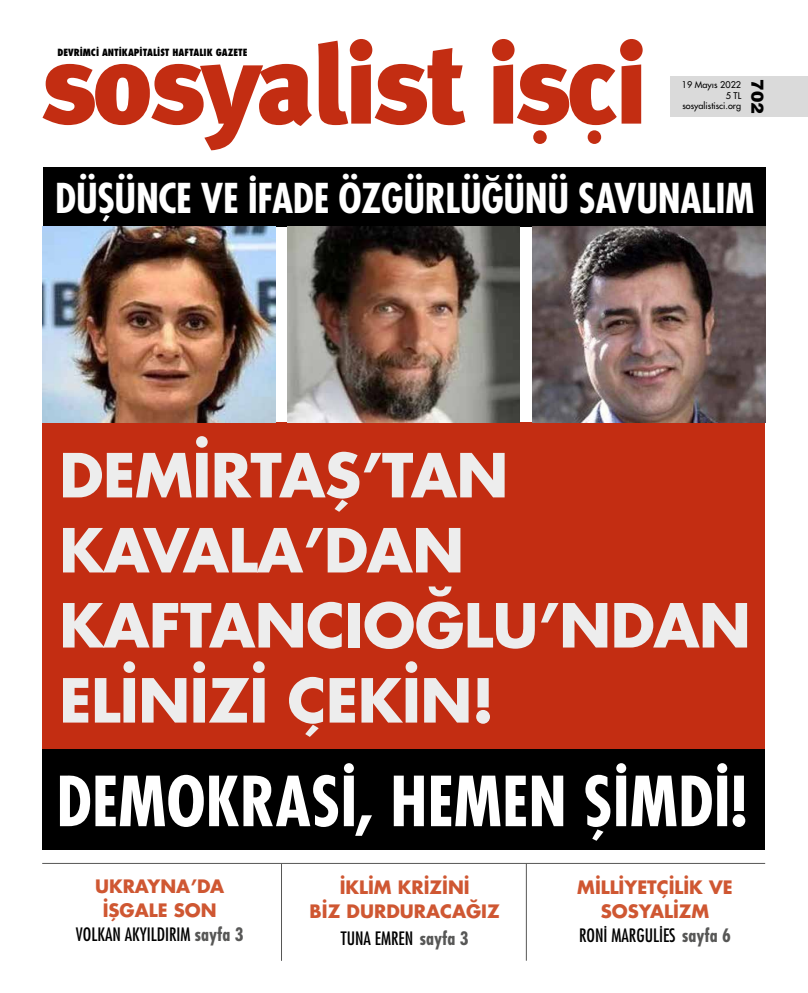
<style>
.page{position:relative;width:808px;height:993px;background:#fff}
.page>*{position:absolute;margin:0;border:0;box-sizing:border-box;transform-origin:0 0}
.t1{font:67px "Futura Cond Bold Tr";color:#fff}
.t2{font:59px/75px "Futura Bold Tr";letter-spacing:-.01em;color:#ededed}
.t3{font:40px "Futura Cond Bold Tr";letter-spacing:-.01em;color:#fff}
.t4{font:18px/24px "Futura Bold Tr";color:#cf5732;text-align:center}
.t5{font:18px "Futura Cond Nr Tr";color:#000}
.t6{font:17px "Helvetica Black Tr";color:#000}
.t7{font:9.7px "Futura Cond Black Tr";color:#000}
.t8{font:9px/10.8px "Futura Normal Tr";color:#000;text-align:right}
.s1{font-family:"Futura Cond Bold Tr";color:#575756}
</style>
<div class="page">
<div style="left:670px;top:76px;width:138px;height:41px;background:#dadada"></div>
<svg style="left:43px;top:64px;width:269px;height:86px"></svg>
<svg style="left:318px;top:39px;width:147px;height:86px"></svg>
<svg style="left:492px;top:39px;width:151px;height:86px"></svg>
<div style="left:588px;top:130px;width:13px;height:14px;background:#c32d12;border-radius:50%"></div>
<div style="left:533px;top:130px;width:14px;height:14px;background:#c32d12;border-radius:50%"></div>
<div style="left:42px;top:422px;width:723px;height:326px;background:#c32d12"></div>
<div style="left:43px;top:167px;width:722px;height:60px;background:#000"></div>
<div style="left:42px;top:748px;width:723px;height:101px;background:#000"></div>
<img style="left:43px;top:227px;width:232px;height:195px">
<img style="left:287px;top:227px;width:233px;height:195px">
<img style="left:533px;top:227px;width:232px;height:195px">
<hr style="left:42px;top:863px;width:723px;height:1px;background:#575756">
<hr style="left:281px;top:863px;width:1px;height:97px;background:#575756">
<hr style="left:526px;top:863px;width:1px;height:97px;background:#575756">
<p class="t7" style="left:57px;top:47px;width:192px">DEVRİMCİ ANTİKAPİTALİST HAFTALIK GAZETE</p>
<p class="t8" style="left:682px;top:79px;width:61px">19 Mayıs 2022<br>5 TL sosyalistisci.org</p>
<p class="t6" style="left:768px;top:79px;width:36px;rotate:90deg">702</p>
<h3 class="t3" style="left:55px;top:173px;width:700px">DÜŞÜNCE VE İFADE ÖZGÜRLÜĞÜNÜ SAVUNALIM</h3>
<h2 class="t2" style="left:59px;top:436px;width:693px">DEMİRTAŞ’TAN<br>KAVALA’DAN<br>KAFTANCIOĞLU’NDAN<br>ELİNİZİ ÇEKİN!</h2>
<h1 class="t1" style="left:56px;top:757px;width:692px">DEMOKRASİ, HEMEN ŞİMDİ!</h1>
<p class="t4" style="left:95px;top:873px;width:131px">UKRAYNA’DA<br>İŞGALE SON</p>
<p class="t5" style="left:76px;top:922px;width:169px">VOLKAN AKYILDIRIM <span class="s1">sayfa 3</span></p>
<p class="t4" style="left:577px;top:874px;width:157px">MİLLİYETÇİLİK VE<br>SOSYALİZM</p>
<p class="t5" style="left:579px;top:923px;width:153px">RONİ MARGULİES <span class="s1">sayfa 6</span></p>
<p class="t4" style="left:310px;top:874px;width:192px">İKLİM KRİZİNİ<br>BİZ DURDURACAĞIZ</p>
<p class="t5" style="left:341px;top:927px;width:129px">TUNA EMREN <span class="s1">sayfa 3</span></p>
</div>
